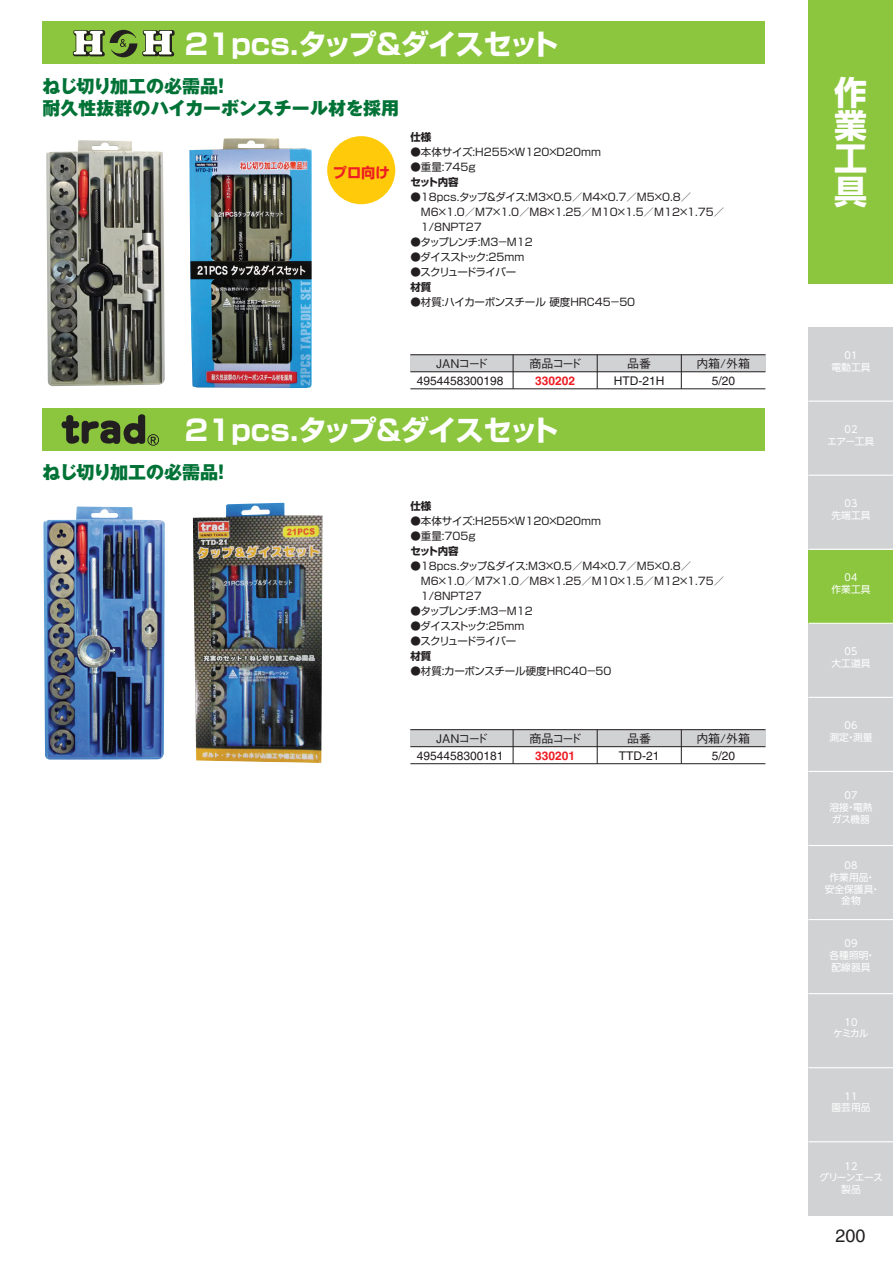
<style>
.page{position:relative;width:893px;height:1263px;background:#fff}
.page>*{position:absolute;margin:0;border:0;box-sizing:border-box;transform-origin:0 0}
.t1{font:700 33px/33px "Shin Go Pro";color:#fff;text-align:justify}
.t2{font:700 28.5px "Shin Go Pro";letter-spacing:-.035em;color:#fff}
.t3{font:800 18px/22.5px "Gothic MB101 Pro";color:#007236}
.t4{font:18px "Helvetica LT Std";color:#231f20}
.t5{font:700 14.25px "Shin Go Pro";color:#ee1d23}
.t6{font:12px "Helvetica LT Std";color:#231f20}
.t7{font:500 12px "Gothic BBB Pro";letter-spacing:-.055em;color:#231f20}
.t8{font:700 12px "Helvetica LT Std";color:#ee1d23}
.t9{font:10.5px/15px "Shin Go Pro";color:#231f20}
.t10{font:10.5px "Shin Go Pro";letter-spacing:-.065em;color:#231f20}
.t11{font:10.5px "Shin Go Pro";letter-spacing:-.055em;color:#231f20}
.t12{font:10.5px "Shin Go Pro";letter-spacing:-.075em;color:#231f20}
.t13{font:700 10.5px "Shin Go Pro";letter-spacing:-.01em;color:#231f20}
.t14{font:9.75px/11.7px "UD Shin Go NT Pro";color:#fff;text-align:center}
.t15{font:9.75px/11.7px "UD Shin Go NT Pro";letter-spacing:-.075em;color:#fff;text-align:center}
</style>
<div class="page">
<div style="left:43px;top:22px;width:722px;height:42px;background:#8bc63e"></div>
<div style="left:43px;top:408px;width:722px;height:42px;background:#8bc63e"></div>
<div style="left:410px;top:355px;width:355px;height:17px;background:#d1d2d4"></div>
<hr style="left:410px;top:388px;width:355px;height:1px;background:#231f20">
<hr style="left:410px;top:354px;width:355px;height:1px;background:#231f20">
<hr style="left:410px;top:371px;width:355px;height:1px;background:#231f20">
<hr style="left:513px;top:355px;width:1px;height:34px;background:#231f20">
<hr style="left:597px;top:355px;width:1px;height:34px;background:#231f20">
<hr style="left:681px;top:355px;width:1px;height:34px;background:#231f20">
<div style="left:410px;top:730px;width:355px;height:17px;background:#d1d2d4"></div>
<hr style="left:410px;top:763px;width:355px;height:1px;background:#231f20">
<hr style="left:410px;top:729px;width:355px;height:1px;background:#231f20">
<hr style="left:410px;top:746px;width:355px;height:1px;background:#231f20">
<hr style="left:513px;top:730px;width:1px;height:34px;background:#231f20">
<hr style="left:597px;top:730px;width:1px;height:34px;background:#231f20">
<hr style="left:681px;top:730px;width:1px;height:34px;background:#231f20">
<img style="left:189px;top:138px;width:123px;height:250px">
<img style="left:46px;top:140px;width:119px;height:246px">
<img style="left:43px;top:506px;width:122px;height:254px">
<img style="left:193px;top:503px;width:130px;height:260px">
<div style="left:327px;top:136px;width:68px;height:68px;background:#feca0a;border-radius:50%"></div>
<svg style="left:72px;top:30px;width:103px;height:27px"></svg>
<svg style="left:61px;top:414px;width:98px;height:32px"></svg>
<div style="left:808px;top:0;width:85px;height:284px;background:#8bc63e"></div>
<div style="left:808px;top:327px;width:85px;height:74px;background:#d1d2d4"></div>
<div style="left:808px;top:1142px;width:85px;height:74px;background:#d1d2d4"></div>
<div style="left:808px;top:1068px;width:85px;height:74px;background:#d1d2d4"></div>
<div style="left:808px;top:994px;width:85px;height:74px;background:#d1d2d4"></div>
<div style="left:808px;top:919px;width:85px;height:75px;background:#d1d2d4"></div>
<div style="left:808px;top:845px;width:85px;height:74px;background:#d1d2d4"></div>
<div style="left:808px;top:771px;width:85px;height:74px;background:#d1d2d4"></div>
<div style="left:808px;top:697px;width:85px;height:74px;background:#d1d2d4"></div>
<div style="left:808px;top:623px;width:85px;height:74px;background:#d1d2d4"></div>
<div style="left:808px;top:549px;width:85px;height:74px;background:#8bc63e"></div>
<div style="left:808px;top:475px;width:85px;height:74px;background:#d1d2d4"></div>
<div style="left:808px;top:401px;width:85px;height:74px;background:#d1d2d4"></div>
<hr style="left:808px;top:993px;width:85px;height:1px;background:#fff">
<hr style="left:808px;top:1067px;width:85px;height:1px;background:#fff">
<hr style="left:808px;top:1141px;width:85px;height:1px;background:#fff">
<hr style="left:808px;top:919px;width:85px;height:1px;background:#fff">
<hr style="left:808px;top:845px;width:85px;height:1px;background:#fff">
<hr style="left:808px;top:771px;width:85px;height:1px;background:#fff">
<hr style="left:808px;top:697px;width:85px;height:1px;background:#fff">
<hr style="left:808px;top:623px;width:85px;height:1px;background:#fff">
<hr style="left:808px;top:549px;width:85px;height:1px;background:#fff">
<hr style="left:808px;top:475px;width:85px;height:1px;background:#fff">
<hr style="left:808px;top:401px;width:85px;height:1px;background:#fff">
<h2 class="t2" style="left:185px;top:21px;width:375px">21pcs.タップ＆ダイスセット</h2>
<h3 class="t3" style="left:43px;top:73px;width:358px">ねじ切り加工の必需品！<br>耐久性抜群のハイカーボンスチール材を採用</h3>
<h3 class="t5" style="left:333px;top:161px;width:58px">プロ向け</h3>
<p class="t13" style="left:410px;top:129px;width:22px">仕様</p>
<p class="t9" style="left:410px;top:143px;width:192px">●本体サイズ:H255×W120×D20mm</p>
<p class="t9" style="left:410px;top:158px;width:67px">●重量:745g</p>
<p class="t13" style="left:410px;top:174px;width:50px">セット内容</p>
<p class="t9" style="left:410px;top:188px;width:316px">●18pcs.タップ＆ダイス:M3×0.5／M4×0.7／M5×0.8／　M6×1.0／M7×1.0／M8×1.25／M10×1.5／M12×1.75／　1/8NPT27</p>
<p class="t10" style="left:410px;top:234px;width:124px">●タップレンチ:M3－M12</p>
<p class="t11" style="left:410px;top:249px;width:115px">●ダイスストック:25mm</p>
<p class="t12" style="left:410px;top:264px;width:107px">●スクリュードライバー</p>
<p class="t13" style="left:410px;top:279px;width:22px">材質</p>
<p class="t9" style="left:410px;top:293px;width:226px">●材質:ハイカーボンスチール 硬度HRC45－50</p>
<p class="t7" style="left:696px;top:353px;width:55px">内箱/外箱</p>
<p class="t7" style="left:436px;top:353px;width:53px">JANコード</p>
<p class="t7" style="left:529px;top:353px;width:54px">商品コード</p>
<p class="t7" style="left:627px;top:353px;width:25px">品番</p>
<p class="t8" style="left:535px;top:373px;width:42px">330202</p>
<p class="t6" style="left:614px;top:373px;width:52px">HTD-21H</p>
<p class="t6" style="left:417px;top:373px;width:88px">4954458300198</p>
<p class="t6" style="left:712px;top:373px;width:25px">5/20</p>
<h2 class="t2" style="left:185px;top:408px;width:375px">21pcs.タップ＆ダイスセット</h2>
<h3 class="t3" style="left:43px;top:459px;width:189px">ねじ切り加工の必需品！</h3>
<p class="t13" style="left:410px;top:498px;width:22px">仕様</p>
<p class="t9" style="left:410px;top:512px;width:192px">●本体サイズ:H255×W120×D20mm</p>
<p class="t9" style="left:410px;top:527px;width:67px">●重量:705g</p>
<p class="t13" style="left:410px;top:543px;width:50px">セット内容</p>
<p class="t9" style="left:410px;top:557px;width:316px">●18pcs.タップ＆ダイス:M3×0.5／M4×0.7／M5×0.8／　M6×1.0／M7×1.0／M8×1.25／M10×1.5／M12×1.75／　1/8NPT27</p>
<p class="t10" style="left:410px;top:603px;width:124px">●タップレンチ:M3－M12</p>
<p class="t11" style="left:410px;top:618px;width:115px">●ダイスストック:25mm</p>
<p class="t12" style="left:410px;top:633px;width:107px">●スクリュードライバー</p>
<p class="t13" style="left:410px;top:648px;width:22px">材質</p>
<p class="t9" style="left:410px;top:662px;width:203px">●材質:カーボンスチール硬度HRC40－50</p>
<p class="t7" style="left:696px;top:728px;width:55px">内箱/外箱</p>
<p class="t7" style="left:436px;top:728px;width:53px">JANコード</p>
<p class="t7" style="left:529px;top:728px;width:54px">商品コード</p>
<p class="t7" style="left:627px;top:728px;width:25px">品番</p>
<p class="t8" style="left:535px;top:748px;width:42px">330201</p>
<p class="t6" style="left:619px;top:748px;width:42px">TTD-21</p>
<p class="t6" style="left:417px;top:748px;width:88px">4954458300181</p>
<p class="t6" style="left:712px;top:748px;width:25px">5/20</p>
<h1 class="t1" style="left:834px;top:72px;width:34px">作業工具</h1>
<p class="t14" style="left:831px;top:349px;width:40px">01<br>電動工具</p>
<p class="t14" style="left:827px;top:423px;width:49px">02<br>エアー工具</p>
<p class="t14" style="left:831px;top:497px;width:40px">03<br>先端工具</p>
<p class="t14" style="left:831px;top:571px;width:40px">04<br>作業工具</p>
<p class="t14" style="left:831px;top:645px;width:40px">05<br>大工道具</p>
<p class="t14" style="left:829px;top:719px;width:44px">06<br>測定・測量</p>
<p class="t14" style="left:829px;top:789px;width:44px">07<br>溶接・電熱ガス機器</p>
<p class="t14" style="left:825px;top:859px;width:57px">08<br>作業用品・安全保護具・金物</p>
<p class="t14" style="left:829px;top:937px;width:47px">09<br>各種照明・配線器具</p>
<p class="t14" style="left:833px;top:1016px;width:37px">10<br>ケミカル</p>
<p class="t14" style="left:831px;top:1090px;width:40px">11<br>園芸用品</p>
<p class="t15" style="left:819px;top:1160px;width:65px">12<br>グリーンエース製品</p>
<h3 class="t4" style="left:836px;top:1226px;width:32px">200</h3>
</div>
